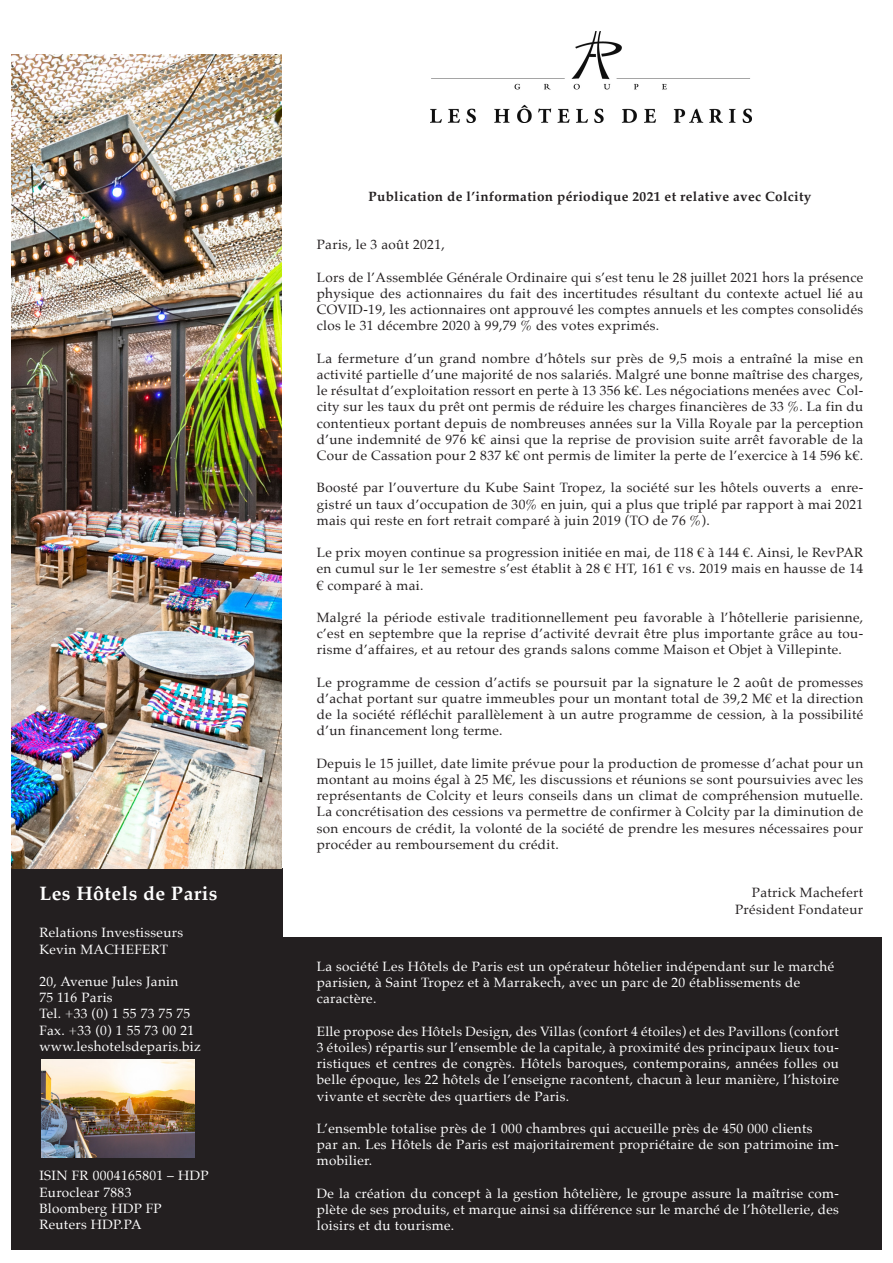
<style>
.page{position:relative;width:893px;height:1263px;background:#fff}
.page>*{position:absolute;margin:0;border:0;box-sizing:border-box;transform-origin:0 0}
.t1{font:700 19.5px "Palatino";letter-spacing:.025em;color:#fff}
.t2{font:13.5px/16.2px "Palatino";letter-spacing:.025em;color:#231f20;text-align:justify}
.t3{font:13.5px/16.2px "Palatino";letter-spacing:.025em;color:#fff;text-align:justify}
.t4{font:700 13.5px "Palatino";letter-spacing:.025em;color:#231f20}
</style>
<div class="page">
<div style="left:283px;top:938px;width:599px;height:312px;background:#231f20"></div>
<img style="left:431px;top:32px;width:321px;height:91px">
<div style="left:12px;top:868px;width:271px;height:382px;background:#231f20"></div>
<img style="left:41px;top:1059px;width:153px;height:99px">
<img style="left:12px;top:54px;width:270px;height:814px">
<p class="t1" style="left:39px;top:876px;width:180px">Les Hôtels de Paris</p>
<p class="t3" style="left:39px;top:924px;width:145px">Relations Investisseurs</p>
<p class="t3" style="left:39px;top:941px;width:130px">Kevin MACHEFERT</p>
<p class="t3" style="left:39px;top:973px;width:141px">20, Avenue Jules Janin</p>
<p class="t3" style="left:39px;top:989px;width:75px">75 116 Paris</p>
<p class="t3" style="left:39px;top:1005px;width:153px">Tel. +33 (0) 1 55 73 75 75</p>
<p class="t3" style="left:39px;top:1022px;width:156px">Fax. +33 (0) 1 55 73 00 21</p>
<p class="t3" style="left:39px;top:1038px;width:163px">www.leshotelsdeparis.biz</p>
<p class="t3" style="left:39px;top:1167px;width:171px">ISIN FR 0004165801 – HDP</p>
<p class="t3" style="left:39px;top:1184px;width:94px">Euroclear 7883</p>
<p class="t3" style="left:39px;top:1200px;width:124px">Bloomberg HDP FP</p>
<p class="t3" style="left:39px;top:1216px;width:104px">Reuters HDP.PA</p>
<p class="t4" style="left:369px;top:185px;width:444px">Publication de l’information périodique 2021 et relative avec Colcity</p>
<p class="t2" style="left:317px;top:237px;width:130px">Paris, le 3 août 2021,</p>
<p class="t2" style="left:317px;top:269px;width:548px">Lors de l’Assemblée Générale Ordinaire qui s’est tenu le 28 juillet 2021 hors la présence physique des actionnaires du fait des incertitudes résultant du contexte actuel lié au COVID-19, les actionnaires ont approuvé les comptes annuels et les comptes consolidés clos le 31 décembre 2020 à 99,79 % des votes exprimés.</p>
<p class="t2" style="left:317px;top:350px;width:548px">La fermeture d’un grand nombre d’hôtels sur près de 9,5 mois a entraîné la mise en activité partielle d’une majorité de nos salariés. Malgré une bonne maîtrise des charges, le résultat d’exploitation ressort en perte à 13 356 k€. Les négociations menées avec Col&shy;city sur les taux du prêt ont permis de réduire les charges financières de 33 %. La fin du contentieux portant depuis de nombreuses années sur la Villa Royale par la perception d’une indemnité de 976 k€ ainsi que la reprise de provision suite arrêt favorable de la Cour de Cassation pour 2 837 k€ ont permis de limiter la perte de l’exercice à 14 596 k€.</p>
<p class="t2" style="left:317px;top:480px;width:548px">Boosté par l’ouverture du Kube Saint Tropez, la société sur les hôtels ouverts a enre&shy;gistré un taux d’occupation de 30% en juin, qui a plus que triplé par rapport à mai 2021 mais qui reste en fort retrait comparé à juin 2019 (TO de 76 %).</p>
<p class="t2" style="left:317px;top:544px;width:548px">Le prix moyen continue sa progression initiée en mai, de 118 € à 144 €. Ainsi, le RevPAR en cumul sur le 1er semestre s’est établit à 28 € HT, 161 € vs. 2019 mais en hausse de 14 € comparé à mai.</p>
<p class="t2" style="left:317px;top:609px;width:548px">Malgré la période estivale traditionnellement peu favorable à l’hôtellerie parisienne, c’est en septembre que la reprise d’activité devrait être plus importante grâce au tou&shy;risme d’affaires, et au retour des grands salons comme Maison et Objet à Villepinte.</p>
<p class="t2" style="left:317px;top:674px;width:548px">Le programme de cession d’actifs se poursuit par la signature le 2 août de promesses d’achat portant sur quatre immeubles pour un montant total de 39,2 M€ et la direction de la société réfléchit parallèlement à un autre programme de cession, à la possibilité d’un financement long terme.</p>
<p class="t2" style="left:317px;top:755px;width:548px">Depuis le 15 juillet, date limite prévue pour la production de promesse d’achat pour un montant au moins égal à 25 M€, les discussions et réunions se sont poursuivies avec les représentants de Colcity et leurs conseils dans un climat de compréhension mutuelle.<br>La concrétisation des cessions va permettre de confirmer à Colcity par la diminution de son encours de crédit, la volonté de la société de prendre les mesures nécessaires pour procéder au remboursement du crédit.</p>
<p class="t2" style="left:752px;top:885px;width:113px">Patrick Machefert</p>
<p class="t2" style="left:735px;top:901px;width:130px">Président Fondateur</p>
<p class="t3" style="left:317px;top:958px;width:519px">La société Les Hôtels de Paris est un opérateur hôtelier indépendant sur le marché</p>
<p class="t3" style="left:317px;top:974px;width:485px">parisien, à Saint Tropez et à Marrakech, avec un parc de 20 établissements de</p>
<p class="t3" style="left:317px;top:990px;width:61px">caractère.</p>
<p class="t3" style="left:317px;top:1023px;width:524px">Elle propose des Hôtels Design, des Villas (confort 4 étoiles) et des Pavillons (confort 3 étoiles) répartis sur l’ensemble de la capitale, à proximité des principaux lieux tou&shy;ristiques et centres de congrès. Hôtels baroques, contemporains, années folles ou belle époque, les 22 hôtels de l’enseigne racontent, chacun à leur manière, l’histoire vivante et secrète des quartiers de Paris.</p>
<p class="t3" style="left:317px;top:1120px;width:497px">L’ensemble totalise près de 1 000 chambres qui accueille près de 450 000 clients</p>
<p class="t3" style="left:317px;top:1136px;width:524px">par an. Les Hôtels de Paris est majoritairement propriétaire de son patrimoine im&shy;mobilier.</p>
<p class="t3" style="left:317px;top:1185px;width:524px">De la création du concept à la gestion hôtelière, le groupe assure la maîtrise com&shy;plète de ses produits, et marque ainsi sa différence sur le marché de l’hôtellerie, des loisirs et du tourisme.</p>
</div>
